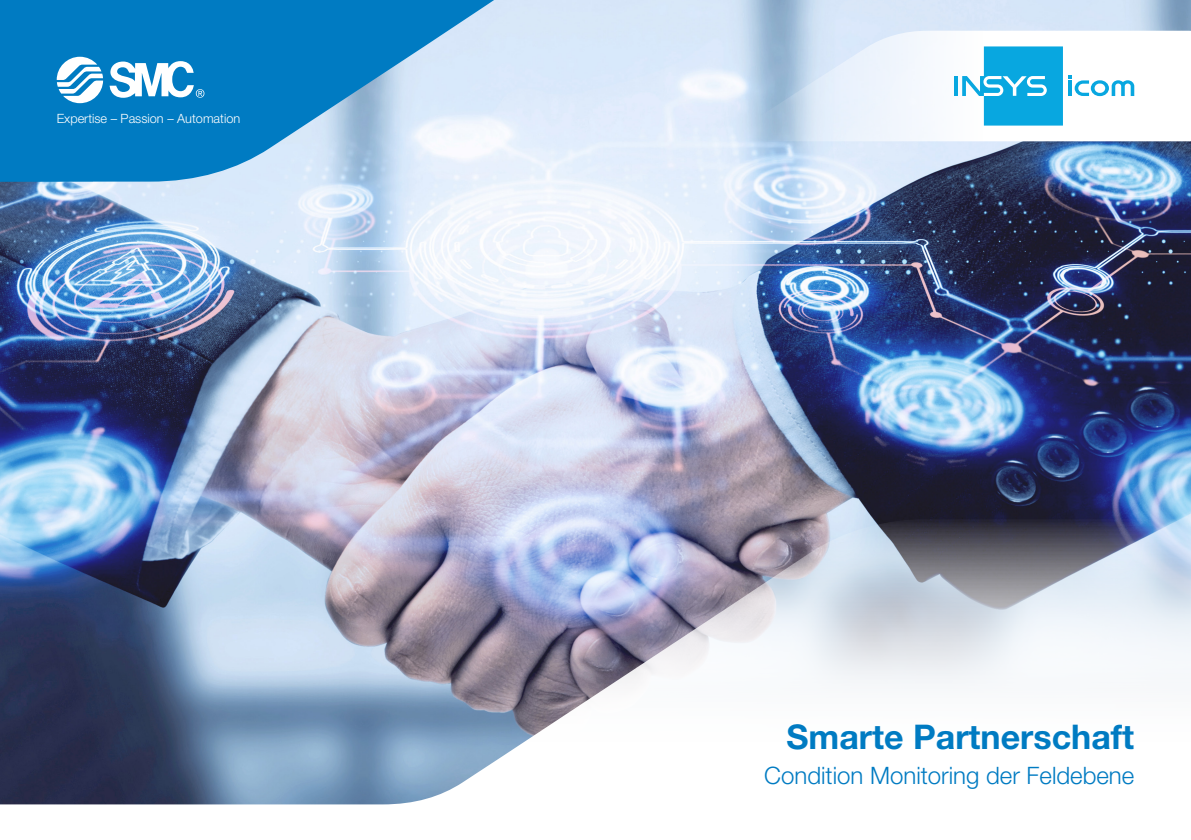
<style>
.page{position:relative;width:1191px;height:840px;background:#fff}
.page>*{position:absolute;margin:0;border:0;box-sizing:border-box;transform-origin:0 0}
.t1{font:700 34px "Helvetica Neue LT Std";color:#007bc2}
.t2{font:300 24px "Helvetica Neue LT Std";color:#007bc2}
.t3{font:300 12.8px "Helvetica Neue LT Std";color:#fff}
</style>
<div class="page">
<img style="left:93px;top:0;width:1098px;height:518px">
<img style="left:0;top:181px;width:93px;height:337px">
<svg style="left:0;top:0;width:519px;height:181px;background:#479ed3"></svg>
<img style="left:0;top:518px;width:1191px;height:287px">
<svg style="left:744px;top:31px;width:447px;height:110px"></svg>
<svg style="left:57px;top:57px;width:46px;height:46px"></svg>
<svg style="left:110px;top:61px;width:94px;height:37px"></svg>
<hr style="left:954px;top:76px;width:4px;height:20px;background:#08a7e0">
<svg style="left:962px;top:46px;width:172px;height:79px"></svg>
<p class="t3" style="left:57px;top:110px;width:185px">Expertise – Passion – Automation</p>
<h1 class="t1" style="left:786px;top:715px;width:349px">Smarte Partnerschaft</h1>
<p class="t2" style="left:764px;top:760px;width:371px">Condition Monitoring der Feldebene</p>
</div>
